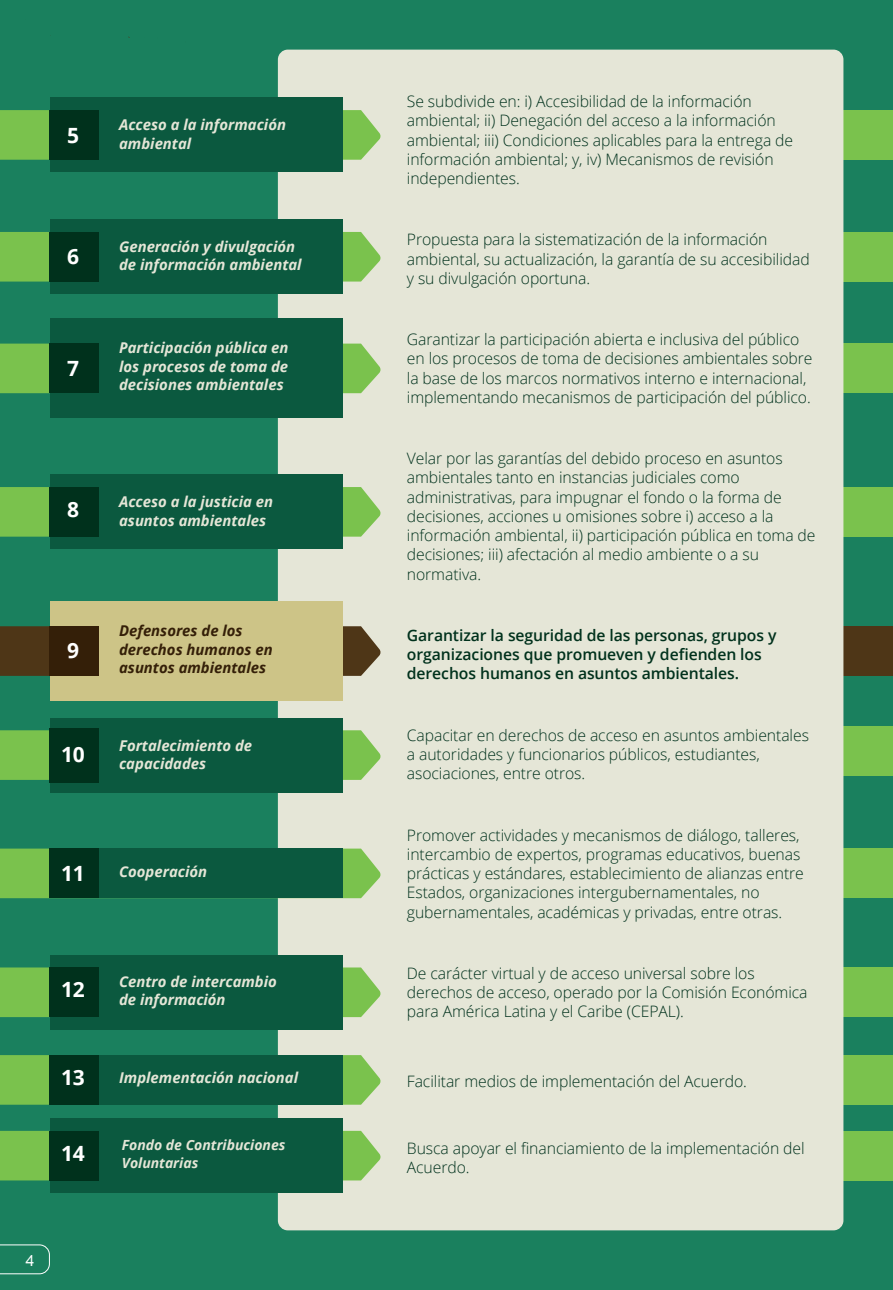
<style>
.page{position:relative;width:893px;height:1290px;background:#1a805e}
.page>*{position:absolute;margin:0;border:0;box-sizing:border-box;transform-origin:0 0}
.t1{font:700 21px "Open Sans";letter-spacing:-.01em;color:#fff}
.t2{font:300 15.75px/19.2px "Open Sans";letter-spacing:-.005em;color:#00311c}
.t3{font:600 15.75px/19.2px "Open Sans";letter-spacing:-.005em;color:#00311c}
.t4{font:500 15.75px "Raleway";color:#fff}
.t5{font:italic 700 14.88px/18.4px "Open Sans";color:#e5e6d7}
.t6{font:italic 700 14.88px/18.4px "Open Sans";color:#341f08}
.t7{font:italic 700 14px/18.4px "Open Sans";color:#e5e6d7}
</style>
<div class="page">
<div style="left:552px;top:232px;width:341px;height:50px;background:#7ac24d"></div>
<div style="left:552px;top:344px;width:341px;height:49px;background:#7ac24d"></div>
<div style="left:552px;top:487px;width:341px;height:50px;background:#7ac24d"></div>
<div style="left:552px;top:626px;width:341px;height:50px;background:#4e3617"></div>
<div style="left:552px;top:726px;width:341px;height:50px;background:#7ac24d"></div>
<div style="left:552px;top:848px;width:341px;height:50px;background:#7ac24d"></div>
<div style="left:552px;top:967px;width:341px;height:50px;background:#7ac24d"></div>
<div style="left:552px;top:1055px;width:341px;height:50px;background:#7ac24d"></div>
<div style="left:552px;top:1131px;width:341px;height:49px;background:#7ac24d"></div>
<div style="left:552px;top:110px;width:341px;height:50px;background:#7ac24d"></div>
<div style="left:278px;top:50px;width:565px;height:1180px;background:#e5e6d7;border-radius:10px"></div>
<svg style="left:0;top:110px;width:381px;height:50px;background:#82c25b"></svg>
<div style="left:50px;top:98px;width:292px;height:74px;background:#0b593f"></div>
<svg style="left:0;top:232px;width:381px;height:50px;background:#82c25b"></svg>
<div style="left:50px;top:220px;width:292px;height:74px;background:#0b593f"></div>
<svg style="left:0;top:344px;width:381px;height:49px;background:#82c25a"></svg>
<div style="left:50px;top:319px;width:292px;height:99px;background:#0b593f"></div>
<svg style="left:0;top:487px;width:381px;height:50px;background:#82c25b"></svg>
<div style="left:50px;top:475px;width:292px;height:74px;background:#0b593f"></div>
<svg style="left:0;top:626px;width:381px;height:50px;background:#5f4a2d"></svg>
<div style="left:50px;top:601px;width:292px;height:100px;background:#cdc487"></div>
<svg style="left:0;top:730px;width:381px;height:50px;background:#82c25b"></svg>
<div style="left:50px;top:718px;width:292px;height:74px;background:#0b593f"></div>
<svg style="left:0;top:848px;width:381px;height:50px;background:#82c25b"></svg>
<div style="left:50px;top:848px;width:292px;height:50px;background:#0b593f"></div>
<svg style="left:0;top:967px;width:381px;height:50px;background:#82c25b"></svg>
<div style="left:50px;top:955px;width:292px;height:74px;background:#0b593f"></div>
<svg style="left:0;top:1055px;width:381px;height:50px;background:#82c25b"></svg>
<svg style="left:0;top:1131px;width:381px;height:49px;background:#82c25a"></svg>
<div style="left:50px;top:1118px;width:292px;height:75px;background:#0b593f"></div>
<div style="left:50px;top:1055px;width:292px;height:50px;background:#0b593f"></div>
<div style="left:50px;top:110px;width:49px;height:50px;background:#00311c"></div>
<div style="left:50px;top:232px;width:49px;height:50px;background:#00311c"></div>
<div style="left:50px;top:344px;width:49px;height:49px;background:#00311c"></div>
<div style="left:50px;top:487px;width:49px;height:50px;background:#00311c"></div>
<div style="left:50px;top:626px;width:49px;height:50px;background:#341f08"></div>
<div style="left:50px;top:728px;width:49px;height:54px;background:#00311c"></div>
<div style="left:50px;top:848px;width:49px;height:50px;background:#00311c"></div>
<div style="left:50px;top:967px;width:49px;height:50px;background:#00311c"></div>
<div style="left:50px;top:1131px;width:49px;height:49px;background:#00311c"></div>
<div style="left:50px;top:1055px;width:49px;height:50px;background:#00311c"></div>
<svg style="left:0;top:1244px;width:50px;height:30px"></svg>
<p class="t1" style="left:67px;top:120px;width:13px">5</p>
<p class="t1" style="left:67px;top:241px;width:13px">6</p>
<p class="t1" style="left:67px;top:353px;width:13px">7</p>
<p class="t5" style="left:119px;top:115px;width:168px">Acceso a la información ambiental</p>
<p class="t5" style="left:119px;top:237px;width:184px">Generación y divulgación de información ambiental</p>
<p class="t5" style="left:119px;top:338px;width:171px;text-align:justify">Participación pública en los procesos de toma de decisiones ambientales</p>
<p class="t1" style="left:67px;top:494px;width:13px">8</p>
<p class="t5" style="left:119px;top:492px;width:155px">Acceso a la justicia en asuntos ambientales</p>
<p class="t1" style="left:67px;top:635px;width:13px">9</p>
<p class="t1" style="left:61px;top:740px;width:25px">10</p>
<p class="t6" style="left:119px;top:621px;width:155px">Defensores de los derechos humanos en asuntos ambientales</p>
<p class="t5" style="left:119px;top:735px;width:135px">Fortalecimiento de capacidades</p>
<p class="t1" style="left:61px;top:858px;width:25px">11</p>
<p class="t5" style="left:119px;top:862px;width:90px">Cooperación</p>
<p class="t1" style="left:61px;top:975px;width:25px">12</p>
<p class="t1" style="left:61px;top:1062px;width:25px">13</p>
<p class="t1" style="left:61px;top:1138px;width:25px">14</p>
<p class="t4" style="left:26px;top:1249px;width:10px">4</p>
<p class="t5" style="left:119px;top:971px;width:159px">Centro de intercambio de información</p>
<p class="t5" style="left:119px;top:1068px;width:180px">Implementación nacional</p>
<p class="t7" style="left:122px;top:1135px;width:165px">Fondo de Contribuciones<br>Voluntarias</p>
<p class="t2" style="left:407px;top:91px;width:388px">Se subdivide en: i) Accesibilidad de la información ambiental; ii) Denegación del acceso a la información ambiental; iii) Condiciones aplicables para la entrega de información ambiental; y, iv) Mecanismos de revisión independientes.</p>
<p class="t2" style="left:407px;top:230px;width:404px">Propuesta para la sistematización de la información ambiental, su actualización, la garantía de su accesibilidad y su divulgación oportuna.</p>
<p class="t2" style="left:407px;top:329px;width:407px">Garantizar la participación abierta e inclusiva del público en los procesos de toma de decisiones ambientales sobre la base de los marcos normativos interno e internacional, implementando mecanismos de participación del público.</p>
<p class="t2" style="left:407px;top:448px;width:410px">Velar por las garantías del debido proceso en asuntos ambientales tanto en instancias judiciales como administrativas, para impugnar el fondo o la forma de decisiones, acciones u omisiones sobre i) acceso a la información ambiental, ii) participación pública en toma de decisiones; iii) afectación al medio ambiente o a su normativa.</p>
<p class="t3" style="left:407px;top:625px;width:371px">Garantizar la seguridad de las personas, grupos y organizaciones que promueven y defienden los derechos humanos en asuntos ambientales.</p>
<p class="t2" style="left:407px;top:725px;width:404px">Capacitar en derechos de acceso en asuntos ambientales a autoridades y funcionarios públicos, estudiantes, asociaciones, entre otros.</p>
<p class="t2" style="left:407px;top:825px;width:399px">Promover actividades y mecanismos de diálogo, talleres, intercambio de expertos, programas educativos, buenas prácticas y estándares, establecimiento de alianzas entre Estados, organizaciones intergubernamentales, no gubernamentales, académicas y privadas, entre otras.</p>
<p class="t2" style="left:407px;top:963px;width:402px">De carácter virtual y de acceso universal sobre los derechos de acceso, operado por la Comisión Económica para América Latina y el Caribe (CEPAL).</p>
<p class="t2" style="left:407px;top:1071px;width:342px">Facilitar medios de implementación del Acuerdo.</p>
<p class="t2" style="left:407px;top:1138px;width:399px">Busca apoyar el financiamiento de la implementación del<br>Acuerdo.</p>
</div>
